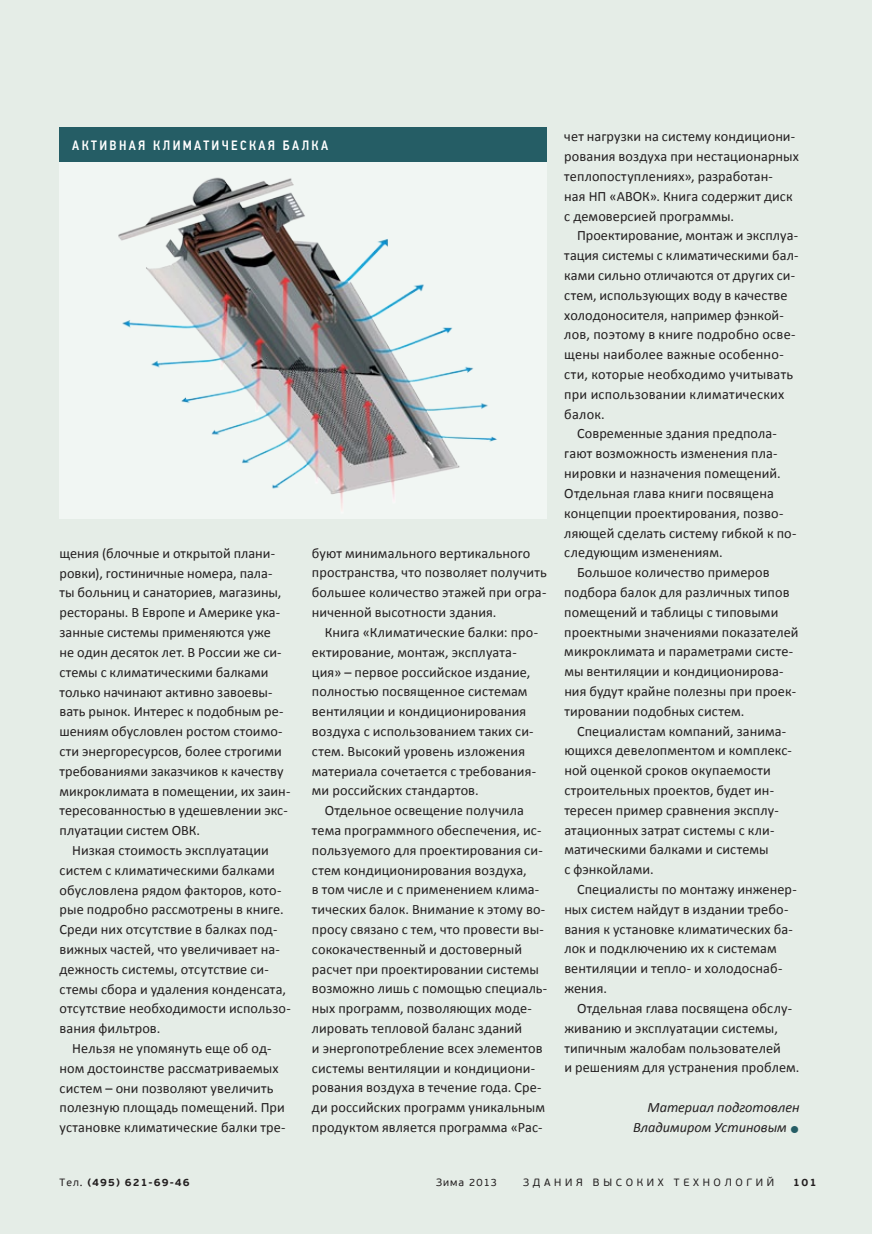
<style>
.page{position:relative;width:872px;height:1234px;background:#fff}
.page>*{position:absolute;margin:0;border:0;box-sizing:border-box;transform-origin:0 0}
.t1{font:14.25px/19.8px "Calibri";letter-spacing:.005em;color:#231f20}
.t2{font:italic 14.25px/19.8px "Calibri";color:#231f20;text-align:right}
.t3{font:500 13.5px "PF Din Text Cond Pro";letter-spacing:.175em;color:#fff}
.t4{font:10.5px "PF Beau Sans Pro";letter-spacing:.35em;color:#231f20}
.t5{font:700 10.5px "PF Beau Sans Pro";letter-spacing:.1em;color:#231f20}
.t6{font:10.5px "PF Beau Sans Pro";letter-spacing:.1em;color:#231f20}
.s1{font-family:"Fedra Serif B Pro";font-style:normal;font-size:12.75px;color:#255d65}
.s2{font-weight:400}
</style>
<div class="page">
<div style="left:0;top:0;width:872px;height:1233px;background:#e5ede7"></div>
<div style="left:60px;top:133px;width:487px;height:385px;background:#f1f6f3"></div>
<img style="left:104px;top:161px;width:405px;height:346px">
<div style="left:60px;top:127px;width:487px;height:34px;background:#255d65"></div>
<p class="t3" style="left:72px;top:137px;width:257px">акт ивная кл им атическ ая балк а</p>
<p class="t1" style="left:60px;top:542px;width:217px">щения (блочные и открытой плани-</p>
<p class="t1" style="left:60px;top:562px;width:214px">ровки), гостиничные номера, пала-</p>
<p class="t1" style="left:60px;top:582px;width:223px">ты больниц и санаториев, магазины,</p>
<p class="t1" style="left:60px;top:602px;width:222px">рестораны. В Европе и Америке ука-</p>
<p class="t1" style="left:60px;top:621px;width:213px">занные системы применяются уже</p>
<p class="t1" style="left:60px;top:641px;width:224px">не один десяток лет. В России же си-</p>
<p class="t1" style="left:60px;top:661px;width:210px">стемы с климатическими балками</p>
<p class="t1" style="left:60px;top:681px;width:214px">только начинают активно завоевы-</p>
<p class="t1" style="left:60px;top:700px;width:225px">вать рынок. Интерес к подобным ре-</p>
<p class="t1" style="left:60px;top:720px;width:224px">шениям обусловлен ростом стоимо-</p>
<p class="t1" style="left:60px;top:740px;width:224px">сти энергоресурсов, более строгими</p>
<p class="t1" style="left:60px;top:760px;width:225px">требованиями заказчиков к качеству</p>
<p class="t1" style="left:60px;top:780px;width:232px">микроклимата в помещении, их заин-</p>
<p class="t1" style="left:60px;top:799px;width:230px">тересованностью в удешевлении экс-</p>
<p class="t1" style="left:60px;top:819px;width:142px">плуатации систем ОВК.</p>
<p class="t1" style="left:72px;top:839px;width:198px">Низкая стоимость эксплуатации</p>
<p class="t1" style="left:60px;top:859px;width:217px">систем с климатическими балками</p>
<p class="t1" style="left:60px;top:879px;width:223px">обусловлена рядом факторов, кото-</p>
<p class="t1" style="left:60px;top:898px;width:226px">рые подробно рассмотрены в книге.</p>
<p class="t1" style="left:60px;top:918px;width:219px">Среди них отсутствие в балках под-</p>
<p class="t1" style="left:60px;top:938px;width:222px">вижных частей, что увеличивает на-</p>
<p class="t1" style="left:60px;top:958px;width:211px">дежность системы, отсутствие си-</p>
<p class="t1" style="left:60px;top:978px;width:228px">стемы сбора и удаления конденсата,</p>
<p class="t1" style="left:60px;top:997px;width:233px">отсутствие необходимости использо-</p>
<p class="t1" style="left:60px;top:1017px;width:102px">вания фильтров.</p>
<p class="t1" style="left:72px;top:1037px;width:201px">Нельзя не упомянуть еще об од-</p>
<p class="t1" style="left:60px;top:1057px;width:221px">ном достоинстве рассматриваемых</p>
<p class="t1" style="left:60px;top:1077px;width:215px">систем – они позволяют увеличить</p>
<p class="t1" style="left:60px;top:1096px;width:227px">полезную площадь помещений. При</p>
<p class="t1" style="left:60px;top:1116px;width:227px">установке климатические балки тре-</p>
<p class="t1" style="left:312px;top:542px;width:236px">буют минимального вертикального пространства, что позволяет получить большее количество этажей при огра&shy;ниченной высотности здания.</p>
<p class="t1" style="left:312px;top:621px;width:228px;text-indent:13px">Книга «Климатические балки: про&shy;ектирование, монтаж, эксплуата&shy;ция» – первое российское издание, полностью посвященное системам вентиляции и кондиционирования воздуха с использованием таких си&shy;стем. Высокий уровень изложения материала сочетается с требования&shy;ми российских стандартов.</p>
<p class="t1" style="left:312px;top:799px;width:236px;text-indent:13px">Отдельное освещение получила тема программного обеспечения, ис&shy;пользуемого для проектирования си&shy;стем кондиционирования воздуха,<br>в том числе и с применением клима&shy;тических балок. Внимание к этому во&shy;просу связано с тем, что провести вы&shy;сококачественный и достоверный расчет при проектировании системы возможно лишь с помощью специаль&shy;ных программ, позволяющих моде&shy;лировать тепловой баланс зданий<br>и энергопотребление всех элементов системы вентиляции и кондициони&shy;рования воздуха в течение года. Сре&shy;ди российских программ уникальным продуктом является программа «Рас-</p>
<p class="t1" style="left:564px;top:126px;width:236px">чет нагрузки на систему кондициони&shy;рования воздуха при нестационарных теплопоступлениях», разработан-<br>ная НП «АВОК». Книга содержит диск с демоверсией программы.</p>
<p class="t1" style="left:577px;top:225px;width:221px">Проектирование, монтаж и эксплуа-</p>
<p class="t1" style="left:564px;top:245px;width:236px">тация системы с климатическими бал-</p>
<p class="t1" style="left:564px;top:264px;width:232px">ками сильно отличаются от других си-</p>
<p class="t1" style="left:564px;top:284px;width:225px">стем, использующих воду в качестве</p>
<p class="t1" style="left:564px;top:304px;width:221px">холодоносителя, например фэнкой-</p>
<p class="t1" style="left:564px;top:324px;width:233px">лов, поэтому в книге подробно осве-</p>
<p class="t1" style="left:564px;top:344px;width:221px">щены наиболее важные особенно-</p>
<p class="t1" style="left:564px;top:363px;width:230px">сти, которые необходимо учитывать</p>
<p class="t1" style="left:564px;top:383px;width:222px">при использовании климатических</p>
<p class="t1" style="left:564px;top:403px;width:42px">балок.</p>
<p class="t1" style="left:577px;top:423px;width:201px">Современные здания предпола-</p>
<p class="t1" style="left:564px;top:443px;width:215px">гают возможность изменения пла-</p>
<p class="t1" style="left:564px;top:462px;width:218px">нировки и назначения помещений.</p>
<p class="t1" style="left:564px;top:482px;width:211px">Отдельная глава книги посвящена</p>
<p class="t1" style="left:564px;top:502px;width:220px">концепции проектирования, позво-</p>
<p class="t1" style="left:564px;top:522px;width:234px">ляющей сделать систему гибкой к по-</p>
<p class="t1" style="left:564px;top:542px;width:160px">следующим изменениям.</p>
<p class="t1" style="left:577px;top:561px;width:194px">Большое количество примеров</p>
<p class="t1" style="left:564px;top:581px;width:227px">подбора балок для различных типов</p>
<p class="t1" style="left:564px;top:601px;width:215px">помещений и таблицы с типовыми</p>
<p class="t1" style="left:564px;top:621px;width:236px">проектными значениями показателей</p>
<p class="t1" style="left:564px;top:641px;width:230px">микроклимата и параметрами систе-</p>
<p class="t1" style="left:564px;top:660px;width:221px">мы вентиляции и кондиционирова-</p>
<p class="t1" style="left:564px;top:680px;width:233px">ния будут крайне полезны при проек-</p>
<p class="t1" style="left:564px;top:700px;width:181px">тировании подобных систем.</p>
<p class="t1" style="left:577px;top:720px;width:211px">Специалистам компаний, занима-</p>
<p class="t1" style="left:564px;top:740px;width:229px">ющихся девелопментом и комплекс-</p>
<p class="t1" style="left:564px;top:759px;width:208px">ной оценкой сроков окупаемости</p>
<p class="t1" style="left:564px;top:779px;width:211px">строительных проектов, будет ин-</p>
<p class="t1" style="left:564px;top:799px;width:216px">тересен пример сравнения эксплу-</p>
<p class="t1" style="left:564px;top:819px;width:212px">атационных затрат системы с кли-</p>
<p class="t1" style="left:564px;top:839px;width:206px">матическими балками и системы</p>
<p class="t1" style="left:564px;top:858px;width:91px">с фэнкойлами.</p>
<p class="t1" style="left:577px;top:878px;width:221px">Специалисты по монтажу инженер-</p>
<p class="t1" style="left:564px;top:898px;width:225px">ных систем найдут в издании требо-</p>
<p class="t1" style="left:564px;top:918px;width:230px">вания к установке климатических ба-</p>
<p class="t1" style="left:564px;top:937px;width:214px">лок и подключению их к системам</p>
<p class="t1" style="left:564px;top:957px;width:219px">вентиляции и тепло- и холодоснаб-</p>
<p class="t1" style="left:564px;top:977px;width:44px">жения.</p>
<p class="t1" style="left:577px;top:997px;width:216px">Отдельная глава посвящена обслу-</p>
<p class="t1" style="left:564px;top:1017px;width:215px">живанию и эксплуатации системы,</p>
<p class="t1" style="left:564px;top:1036px;width:218px">типичным жалобам пользователей</p>
<p class="t1" style="left:564px;top:1056px;width:236px">и решениям для устранения проблем.</p>
<p class="t2" style="left:633px;top:1096px;width:168px">Материал подготовлен<br>Владимиром Устиновым <span class="s1">●</span></p>
<p class="t5" style="left:60px;top:1175px;width:132px"><span class="s2">Тел.</span> (495) 621-69-46</p>
<p class="t6" style="left:436px;top:1175px;width:63px">Зима 2013</p>
<p class="t4" style="left:523px;top:1175px;width:253px">ЗДАНИЯ ВЫСОКИХ ТЕХНОЛОГИЙ</p>
<p class="t5" style="left:793px;top:1175px;width:25px">101</p>
</div>
